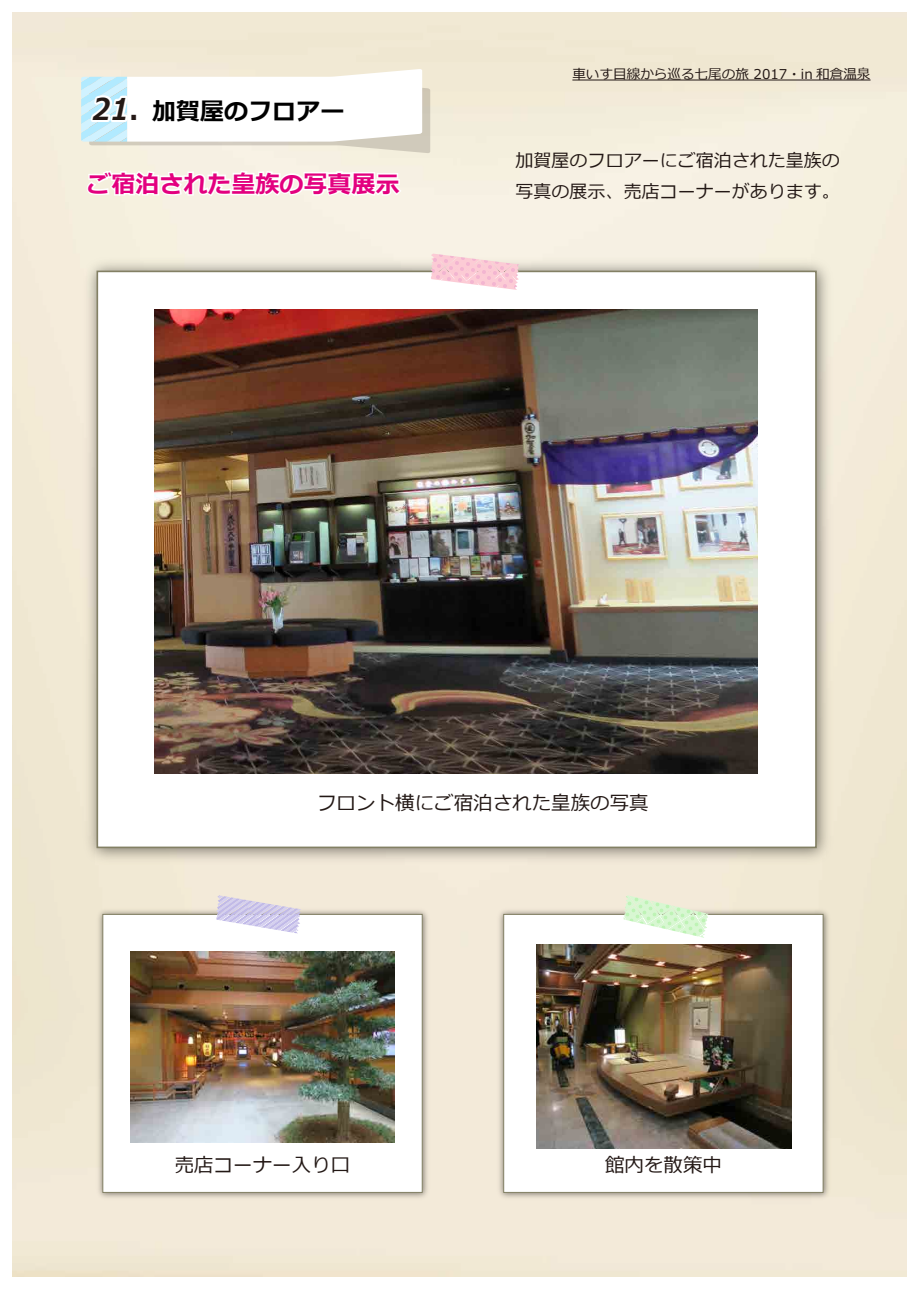
<style>
.page{position:relative;width:919px;height:1289px;background:#fff}
.page>*{position:absolute;margin:0;border:0;box-sizing:border-box;transform-origin:0 0}
.t1{font:italic 700 30px "Meiryo";color:#231815;scale:.9 1}
.t2{font:700 24px "Meiryo";color:#e3007f}
.t3{font:700 24px "Meiryo";color:#000}
.t4{font:19.5px "Meiryo";color:#231815}
.t5{font:18px/30px "Meiryo";color:#231815}
.t6{font:13.5px "Meiryo";color:#231815}
</style>
<div class="page">
<svg style="left:81px;top:69px;width:349px;height:84px"></svg>
<svg style="left:85px;top:168px;width:319px;height:31px"></svg>
<img style="left:78px;top:252px;width:760px;height:617px">
<div style="left:96px;top:270px;width:720px;height:578px;background:#fff;border:2px solid #838064"></div>
<img style="left:495px;top:905px;width:338px;height:297px">
<div style="left:503px;top:914px;width:320px;height:278px;background:#fff;border:1px solid #838064"></div>
<img style="left:155px;top:310px;width:602px;height:463px">
<svg style="left:431px;top:253px;width:88px;height:37px;background:#f9d6dd"></svg>
<img style="left:536px;top:944px;width:255px;height:204px">
<img style="left:94px;top:905px;width:338px;height:297px">
<div style="left:102px;top:914px;width:320px;height:278px;background:#fff;border:1px solid #838064"></div>
<img style="left:130px;top:951px;width:264px;height:191px">
<svg style="left:216px;top:895px;width:85px;height:38px"></svg>
<svg style="left:623px;top:895px;width:85px;height:42px"></svg>
<hr style="left:572px;top:80px;width:298px;height:1px;background:#231815">
<h1 class="t1" style="left:93px;top:88px;width:72px">21．</h1>
<h2 class="t3" style="left:152px;top:94px;width:193px">加賀屋のフロアー</h2>
<h2 class="t2" style="left:87px;top:167px;width:314px">ご宿泊された皇族の写真展示</h2>
<p class="t6" style="left:572px;top:64px;width:299px">車いす目線から巡る七尾の旅 2017・in 和倉温泉</p>
<p class="t5" style="left:515px;top:147px;width:325px">加賀屋のフロアーにご宿泊された皇族の写真の展示、売店コーナーがあります。</p>
<p class="t4" style="left:317px;top:789px;width:333px">フロント横にご宿泊された皇族の写真</p>
<p class="t4" style="left:175px;top:1151px;width:177px">売店コーナー入り口</p>
<p class="t4" style="left:605px;top:1151px;width:118px">館内を散策中</p>
</div>
